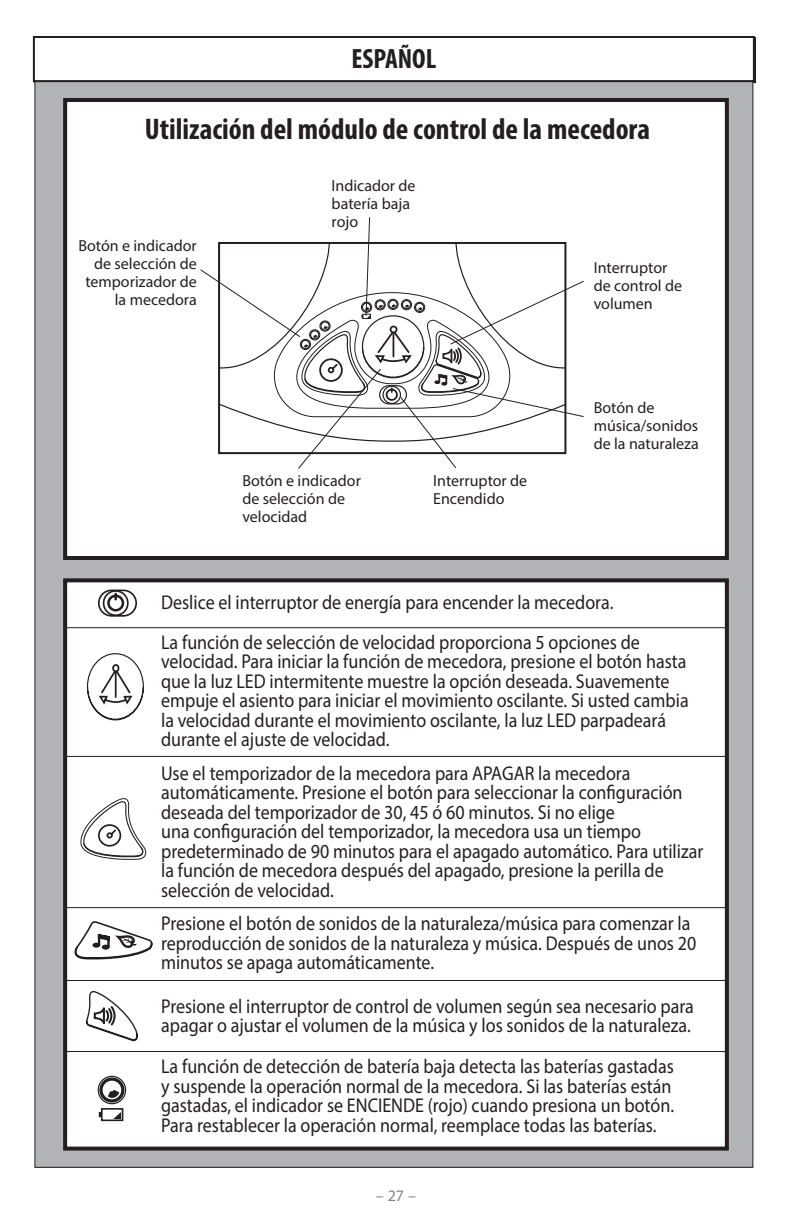
<style>
.page{position:relative;width:792px;height:1224px;background:#fff}
.page>*{position:absolute;margin:0;border:0;box-sizing:border-box;transform-origin:0 0}
.ParaTitle12ptC{font:700 condensed 30px "Myriad Pro";color:#231f20}
.ParaTitle12ptC-2{font:700 condensed 28px "Myriad Pro";color:#231f20}
.Body_Copy{font:20px/19.6px "Myriad Pro";color:#231f20;scale:.9 1}
.ParaFig8ptL{font:16px/18px "Myriad Pro";color:#231f20}
.t1{font:16px "Myriad Pro";color:#808285}
</style>
<div class="page">
<div style="left:35px;top:39px;width:718px;height:1128px;background:#b2b3b7"></div>
<div style="left:65px;top:100px;width:662px;height:458px;background:#fff"></div>
<div style="left:63px;top:98px;width:666px;height:462px;border:4px solid #231f20"></div>
<div style="left:65px;top:580px;width:662px;height:569px;background:#fff"></div>
<div style="left:63px;top:578px;width:666px;height:573px;border:4px solid #231f20"></div>
<svg style="left:200px;top:217px;width:384px;height:252px"></svg>
<div style="left:103px;top:590px;width:26px;height:26px;border:2px solid #231f20;border-radius:50%"></div>
<div style="left:107px;top:595px;width:17px;height:17px;border:3px solid #231f20;border-radius:50%"></div>
<div style="left:98px;top:590px;width:39px;height:27px;border:2px solid #231f20;border-radius:13px"></div>
<svg style="left:114px;top:594px;width:3px;height:5px"></svg>
<svg style="left:86px;top:653px;width:58px;height:68px"></svg>
<svg style="left:73px;top:798px;width:81px;height:162px"></svg>
<svg style="left:86px;top:991px;width:52px;height:51px"></svg>
<div style="left:99px;top:1077px;width:25px;height:26px;border:3px solid #231f20;border-radius:50%"></div>
<div style="left:98px;top:1076px;width:28px;height:28px;border:1px solid #231f20;border-radius:50%"></div>
<svg style="left:108px;top:1090px;width:11px;height:8px"></svg>
<div style="left:101px;top:1108px;width:22px;height:13px;border:2px solid #231f20"></div>
<svg style="left:99px;top:1112px;width:3px;height:5px"></svg>
<svg style="left:113px;top:1112px;width:8px;height:7px"></svg>
<div style="left:34px;top:37px;width:720px;height:44px;background:#fff"></div>
<div style="left:33px;top:36px;width:722px;height:46px;border:2px solid #231f20"></div>
<hr style="left:64px;top:627px;width:662px;height:1px;background:#231f20">
<hr style="left:64px;top:756px;width:662px;height:1px;background:#231f20">
<hr style="left:64px;top:907px;width:662px;height:1px;background:#231f20">
<hr style="left:64px;top:980px;width:662px;height:1px;background:#231f20">
<hr style="left:64px;top:1051px;width:662px;height:1px;background:#231f20">
<p class="ParaTitle12ptC-2" style="left:351px;top:41px;width:87px">ESPAÑOL</p>
<p class="ParaTitle12ptC" style="left:145px;top:110px;width:507px">Utilización del módulo de control de la mecedora</p>
<p class="ParaFig8ptL" style="left:78px;top:237px;width:120px;text-align:right">Botón e indicador de selección de temporizador de la mecedora</p>
<p class="ParaFig8ptL" style="left:332px;top:176px;width:85px">Indicador de batería baja rojo</p>
<p class="ParaFig8ptL" style="left:242px;top:471px;width:120px">Botón e indicador de selección de velocidad</p>
<p class="ParaFig8ptL" style="left:433px;top:471px;width:96px">Interruptor de<br>Encendido</p>
<p class="ParaFig8ptL" style="left:594px;top:258px;width:90px">Interruptor de control de volumen</p>
<p class="ParaFig8ptL" style="left:594px;top:398px;width:107px">Botón de música/sonidos de la naturaleza</p>
<p class="Body_Copy" style="left:161px;top:592px;width:504px">Deslice el interruptor de energía para encender la mecedora.</p>
<p class="Body_Copy" style="left:161px;top:632px;width:588px">La función de selección de velocidad proporciona 5 opciones de velocidad. Para iniciar la función de mecedora, presione el botón hasta que la luz LED intermitente muestre la opción deseada. Suavemente empuje el asiento para iniciar el movimiento oscilante. Si usted cambia la velocidad durante el movimiento oscilante, la luz LED parpadeará durante el ajuste de velocidad.</p>
<p class="Body_Copy" style="left:161px;top:763px;width:604px">Use el temporizador de la mecedora para APAGAR la mecedora automáticamente. Presione el botón para seleccionar la configuración deseada del temporizador de 30, 45 ó 60 minutos. Si no elige<br>una configuración del temporizador, la mecedora usa un tiempo predeterminado de 90 minutos para el apagado automático. Para utilizar la función de mecedora después del apagado, presione la perilla de selección de velocidad.</p>
<p class="Body_Copy" style="left:161px;top:913px;width:596px">Presione el botón de sonidos de la naturaleza/música para comenzar la reproducción de sonidos de la naturaleza y música. Después de unos 20 minutos se apaga automáticamente.</p>
<p class="Body_Copy" style="left:161px;top:996px;width:594px">Presione el interruptor de control de volumen según sea necesario para apagar o ajustar el volumen de la música y los sonidos de la naturaleza.</p>
<p class="Body_Copy" style="left:161px;top:1056px;width:571px">La función de detección de batería baja detecta las baterías gastadas y suspende la operación normal de la mecedora. Si las baterías están gastadas, el indicador se ENCIENDE (rojo) cuando presiona un botón.<br>Para restablecer la operación normal, reemplace todas las baterías.</p>
<p class="t1" style="left:376px;top:1186px;width:42px">– 27 –</p>
</div>
